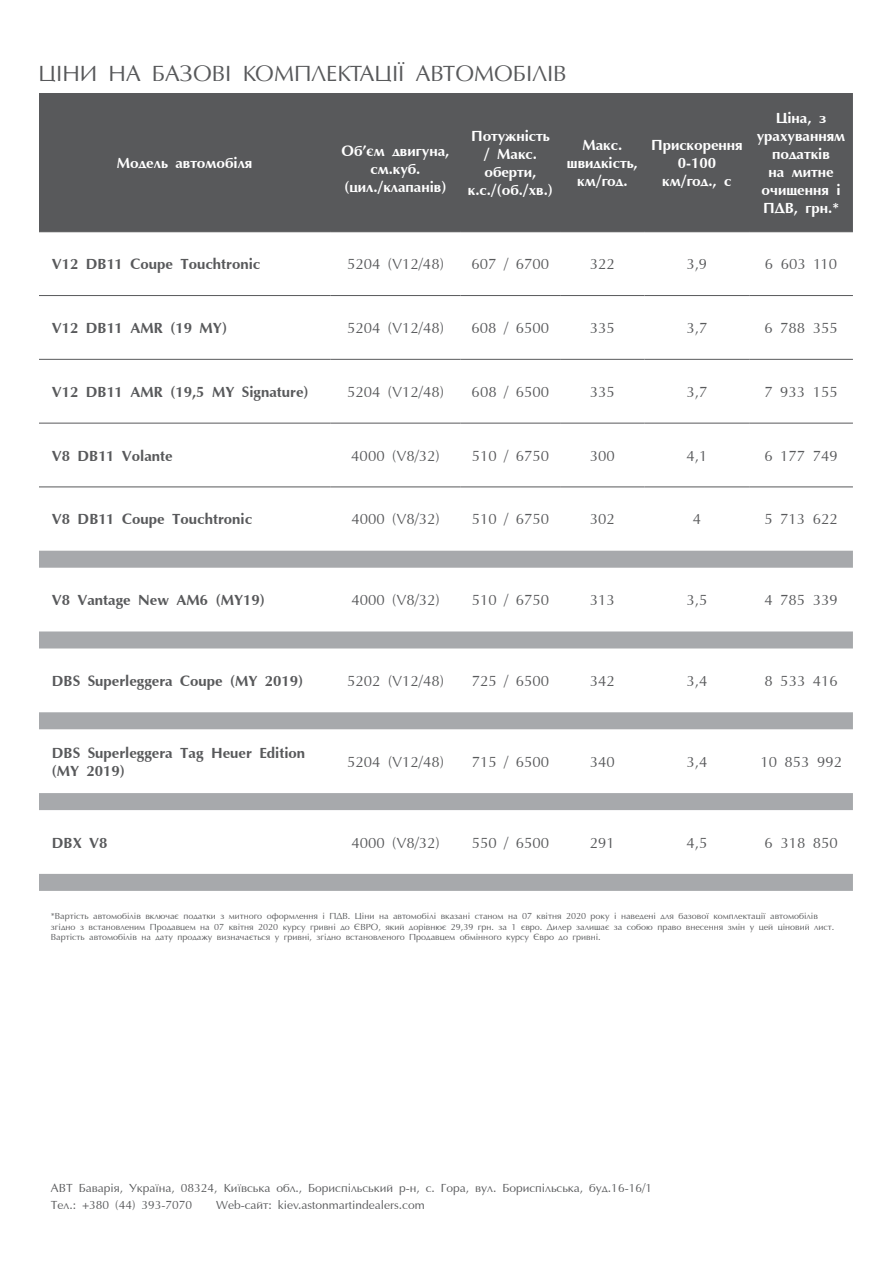
<style>
.page{position:relative;width:893px;height:1263px;background:#fff}
.page>*{position:absolute;margin:0;border:0;box-sizing:border-box;transform-origin:0 0}
.t1{font:22.5px "AG Optima Cyr Roman";color:#58595b}
.t2{font:15px "AG Optima Cyr Roman";color:#58595b}
.t3{font:700 15px/18px "AG Optima Cyr";color:#58595b}
.t4{font:700 15px/18px "AG Optima Cyr";color:#fff;text-align:center}
.t5{font:12px/16.5px "AG Optima Cyr Roman";color:#58595b}
.t6{font:9px/10.8px "AG Optima Cyr Roman";color:#58595b}
.s1{font-family:"AG Optima"}
.s2{font-family:"Optima"}
</style>
<div class="page">
<div style="left:39px;top:93px;width:814px;height:138px;background:#58595b"></div>
<svg style="left:39px;top:551px;width:814px;height:340px"></svg>
<hr style="left:39px;top:231px;width:291px;height:1px;background:#58595b">
<hr style="left:330px;top:231px;width:131px;height:1px;background:#58595b">
<hr style="left:461px;top:231px;width:99px;height:1px;background:#58595b">
<hr style="left:560px;top:231px;width:85px;height:1px;background:#58595b">
<hr style="left:645px;top:231px;width:104px;height:1px;background:#58595b">
<hr style="left:749px;top:231px;width:104px;height:1px;background:#58595b">
<hr style="left:39px;top:295px;width:291px;height:1px;background:#58595b">
<hr style="left:330px;top:295px;width:131px;height:1px;background:#58595b">
<hr style="left:461px;top:295px;width:99px;height:1px;background:#58595b">
<hr style="left:560px;top:295px;width:85px;height:1px;background:#58595b">
<hr style="left:645px;top:295px;width:104px;height:1px;background:#58595b">
<hr style="left:749px;top:295px;width:104px;height:1px;background:#58595b">
<hr style="left:39px;top:359px;width:291px;height:1px;background:#58595b">
<hr style="left:330px;top:359px;width:131px;height:1px;background:#58595b">
<hr style="left:461px;top:359px;width:99px;height:1px;background:#58595b">
<hr style="left:560px;top:359px;width:85px;height:1px;background:#58595b">
<hr style="left:645px;top:359px;width:104px;height:1px;background:#58595b">
<hr style="left:749px;top:359px;width:104px;height:1px;background:#58595b">
<hr style="left:39px;top:423px;width:291px;height:1px;background:#58595b">
<hr style="left:330px;top:423px;width:131px;height:1px;background:#58595b">
<hr style="left:461px;top:423px;width:99px;height:1px;background:#58595b">
<hr style="left:560px;top:423px;width:85px;height:1px;background:#58595b">
<hr style="left:645px;top:423px;width:104px;height:1px;background:#58595b">
<hr style="left:749px;top:423px;width:104px;height:1px;background:#58595b">
<hr style="left:39px;top:486px;width:291px;height:1px;background:#58595b">
<hr style="left:330px;top:486px;width:131px;height:1px;background:#58595b">
<hr style="left:461px;top:486px;width:99px;height:1px;background:#58595b">
<hr style="left:560px;top:486px;width:85px;height:1px;background:#58595b">
<hr style="left:645px;top:486px;width:104px;height:1px;background:#58595b">
<hr style="left:749px;top:486px;width:104px;height:1px;background:#58595b">
<h1 class="t1" style="left:39px;top:62px;width:41px">ц²ни</h1>
<h1 class="t1" style="left:109px;top:62px;width:151px">на базов ² комплек</h1>
<h1 class="t1" style="left:350px;top:62px;width:124px">тац ²¯ автомоб</h1>
<h1 class="t1" style="left:526px;top:62px;width:42px">²л²в</h1>
<h2 class="t4" style="left:117px;top:154px;width:137px">Модель автомобiля</h2>
<h2 class="t4" style="left:342px;top:142px;width:109px">Об’<span class="s1">º</span>м двигуна, см.куб. (цил./клапан³в)</h2>
<h2 class="t4" style="left:468px;top:127px;width:87px">Потужнiсть / Макс. оберти, к.с./(об./хв.)</h2>
<h2 class="t4" style="left:567px;top:136px;width:72px">Макс. швидкiсть, км/год.</h2>
<h2 class="t4" style="left:651px;top:136px;width:93px">Прискорення<br>0-100 км/год., с</h2>
<h2 class="t4" style="left:757px;top:109px;width:90px">Цiна, з урахуванням податкiв<br>на митне очищення i<br>ПДВ, грн.*</h2>
<h2 class="t3" style="left:52px;top:256px;width:210px">V12 DB11 Coupe Touchtronic</h2>
<h2 class="t2" style="left:347px;top:256px;width:98px">5204 (V12/48)</h2>
<h2 class="t2" style="left:472px;top:256px;width:79px">607 / 6700</h2>
<h2 class="t2" style="left:590px;top:256px;width:27px">322</h2>
<h2 class="t2" style="left:686px;top:256px;width:22px">3,9</h2>
<h2 class="t2" style="left:765px;top:256px;width:74px">6 603 110</h2>
<h2 class="t3" style="left:52px;top:319px;width:177px">V12 DB11 AMR (19 MY)</h2>
<h2 class="t2" style="left:347px;top:320px;width:98px">5204 (V12/48)</h2>
<h2 class="t2" style="left:472px;top:320px;width:79px">608 / 6500</h2>
<h2 class="t2" style="left:590px;top:320px;width:27px">335</h2>
<h2 class="t2" style="left:686px;top:320px;width:22px">3,7</h2>
<h2 class="t2" style="left:764px;top:320px;width:75px">6 788 355</h2>
<h2 class="t3" style="left:52px;top:383px;width:258px">V12 DB11 AMR (19,5 MY Signature)</h2>
<h2 class="t2" style="left:347px;top:384px;width:98px">5204 (V12/48)</h2>
<h2 class="t2" style="left:472px;top:384px;width:79px">608 / 6500</h2>
<h2 class="t2" style="left:590px;top:384px;width:27px">335</h2>
<h2 class="t2" style="left:686px;top:384px;width:22px">3,7</h2>
<h2 class="t2" style="left:764px;top:384px;width:75px">7 933 155</h2>
<h2 class="t3" style="left:52px;top:447px;width:122px">V8 DB11 Volante</h2>
<h2 class="t2" style="left:351px;top:448px;width:90px">4000 (V8/32)</h2>
<h2 class="t2" style="left:472px;top:448px;width:79px">510 / 6750</h2>
<h2 class="t2" style="left:590px;top:448px;width:27px">300</h2>
<h2 class="t2" style="left:686px;top:448px;width:22px">4,1</h2>
<h2 class="t2" style="left:764px;top:448px;width:75px">6 177 749</h2>
<h2 class="t3" style="left:52px;top:511px;width:202px">V8 DB11 Coupe Touchtronic</h2>
<h2 class="t2" style="left:351px;top:512px;width:90px">4000 (V8/32)</h2>
<h2 class="t2" style="left:472px;top:512px;width:79px">510 / 6750</h2>
<h2 class="t2" style="left:590px;top:512px;width:27px">302</h2>
<h2 class="t2" style="left:693px;top:512px;width:10px">4</h2>
<h2 class="t2" style="left:764px;top:512px;width:75px">5 713 622</h2>
<h2 class="t3" style="left:52px;top:592px;width:215px">V8 Vantage New АМ6 (MY19)</h2>
<h2 class="t2" style="left:351px;top:592px;width:90px">4000 (V8/32)</h2>
<h2 class="t2" style="left:472px;top:592px;width:79px">510 / 6750</h2>
<h2 class="t2" style="left:590px;top:592px;width:27px">313</h2>
<h2 class="t2" style="left:686px;top:592px;width:22px">3,5</h2>
<h2 class="t2" style="left:764px;top:592px;width:75px">4 785 339</h2>
<h2 class="t3" style="left:52px;top:672px;width:253px">DBS Superleggera Coupe (MY 2019)</h2>
<h2 class="t2" style="left:347px;top:673px;width:98px">5202 (V12/48)</h2>
<h2 class="t2" style="left:472px;top:673px;width:79px">725 / 6500</h2>
<h2 class="t2" style="left:590px;top:673px;width:27px">342</h2>
<h2 class="t2" style="left:687px;top:673px;width:22px">3,4</h2>
<h2 class="t2" style="left:764px;top:673px;width:75px">8 533 416</h2>
<h2 class="t3" style="left:52px;top:744px;width:255px">DBS Superleggera Tag Heuer Edition (MY 2019)</h2>
<h2 class="t2" style="left:347px;top:754px;width:98px">5204 (V12/48)</h2>
<h2 class="t2" style="left:472px;top:754px;width:79px">715 / 6500</h2>
<h2 class="t2" style="left:590px;top:754px;width:27px">340</h2>
<h2 class="t2" style="left:687px;top:754px;width:22px">3,4</h2>
<h2 class="t2" style="left:760px;top:754px;width:83px">10 853 992</h2>
<h2 class="t3" style="left:52px;top:834px;width:57px">DBX V8</h2>
<h2 class="t2" style="left:351px;top:835px;width:90px">4000 (V8/32)</h2>
<h2 class="t2" style="left:472px;top:835px;width:79px">550 / 6500</h2>
<h2 class="t2" style="left:590px;top:835px;width:27px">291</h2>
<h2 class="t2" style="left:687px;top:835px;width:22px">4,5</h2>
<h2 class="t2" style="left:764px;top:835px;width:75px">6 318 850</h2>
<p class="t6" style="left:51px;top:911px;width:785px">*Вартiсть автомобiлiв включа<span class="s2">º</span> податки з митного оформлення i ПДВ. Цiни на автомобiлi вказанi станом на 07 квiтня 2020 року i наведенi для базово¿ комплектацi¿ автомобiлiв згiдно з встановленим Продавцем на 07 квiтня 2020 курсу гривнi до <span class="s2">ª</span>ВРО, який дорiвню<span class="s2">º</span> 29,39 грн. за 1 <span class="s2">º</span>вро. Дилер залиша<span class="s2">º</span> за собою право внесення змiн у цей цiновий лист.<br>Вартiсть автомобiлiв на дату продажу визнача<span class="s2">º</span>ться у гривнi, згiдно встановленого Продавцем обмiнного курсу <span class="s2">ª</span>вро до гривнi.</p>
<h3 class="t5" style="left:51px;top:1181px;width:603px">АBT Баварiя, Укра¿на, 08324, Ки¿вська обл., Бориспiльський р-н, с. Гора, вул. Бориспiльська, буд.16-16/1<br>Тел.: +380 (44) 393-7070</h3>
<h3 class="t5" style="left:216px;top:1197px;width:210px">Web-сайт: kiev.astonmartindealers.com</h3>
</div>
